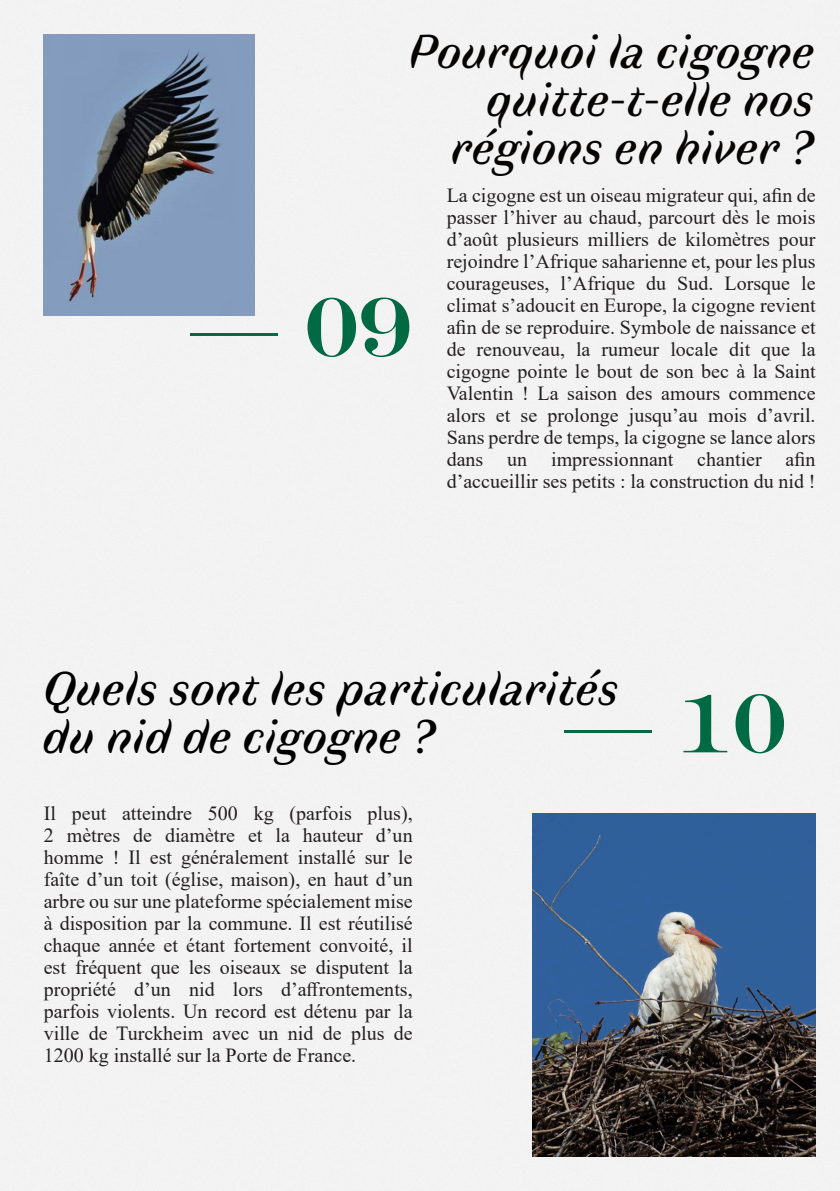
<style>
.page{position:relative;width:840px;height:1191px;background:#fff}
.page>*{position:absolute;margin:0;border:0;box-sizing:border-box;transform-origin:0 0}
.t1{font:84px "Engravers";color:#006a44}
.t2{font:italic 48px/48px "Faune Text";color:#070504;text-align:right}
.t3{font:italic 48px/48px "Faune Text";color:#000}
.t4{font:20px/22px "Times New Roman";color:#231f20;text-align:justify}
</style>
<div class="page">
<div style="left:0;top:0;width:839px;height:1191px;background:#f2f2f2"></div>
<img style="left:532px;top:814px;width:283px;height:343px">
<img style="left:44px;top:34px;width:210px;height:281px">
<h2 class="t2" style="left:409px;top:33px;width:407px">Pourquoi la cigogne quitte-t-elle nos régions en hiver ?</h2>
<h1 class="t1" style="left:191px;top:278px;width:223px">— 09</h1>
<p class="t4" style="left:446px;top:186px;width:370px">La cigogne est un oiseau migrateur qui, afin de passer l’hiver au chaud, parcourt dès le mois d’août plusieurs milliers de kilomètres pour rejoindre l’Afrique saharienne et, pour les plus courageuses, l’Afrique du Sud. Lorsque le climat s’adoucit en Europe, la cigogne revient afin de se reproduire. Symbole de naissance et de renouveau, la rumeur locale dit que la cigogne pointe le bout de son bec à la Saint Valentin ! La saison des amours commence alors et se prolonge jusqu’au mois d’avril.<br>Sans perdre de temps, la cigogne se lance alors dans un impressionnant chantier afin d’accueillir ses petits : la construction du nid !</p>
<h2 class="t3" style="left:44px;top:670px;width:577px">Quels sont les particularités du nid de cigogne ?</h2>
<h1 class="t1" style="left:564px;top:674px;width:223px">— 10</h1>
<p class="t4" style="left:44px;top:803px;width:370px">Il peut atteindre 500 kg (parfois plus), 2 mètres de diamètre et la hauteur d’un homme ! Il est généralement installé sur le faîte d’un toit (église, maison), en haut d’un arbre ou sur une plateforme spécialement mise à disposition par la commune. Il est réutilisé chaque année et étant fortement convoité, il est fréquent que les oiseaux se disputent la propriété d’un nid lors d’affrontements, parfois violents. Un record est détenu par la ville de Turckheim avec un nid de plus de 1200 kg installé sur la Porte de France.</p>
</div>
